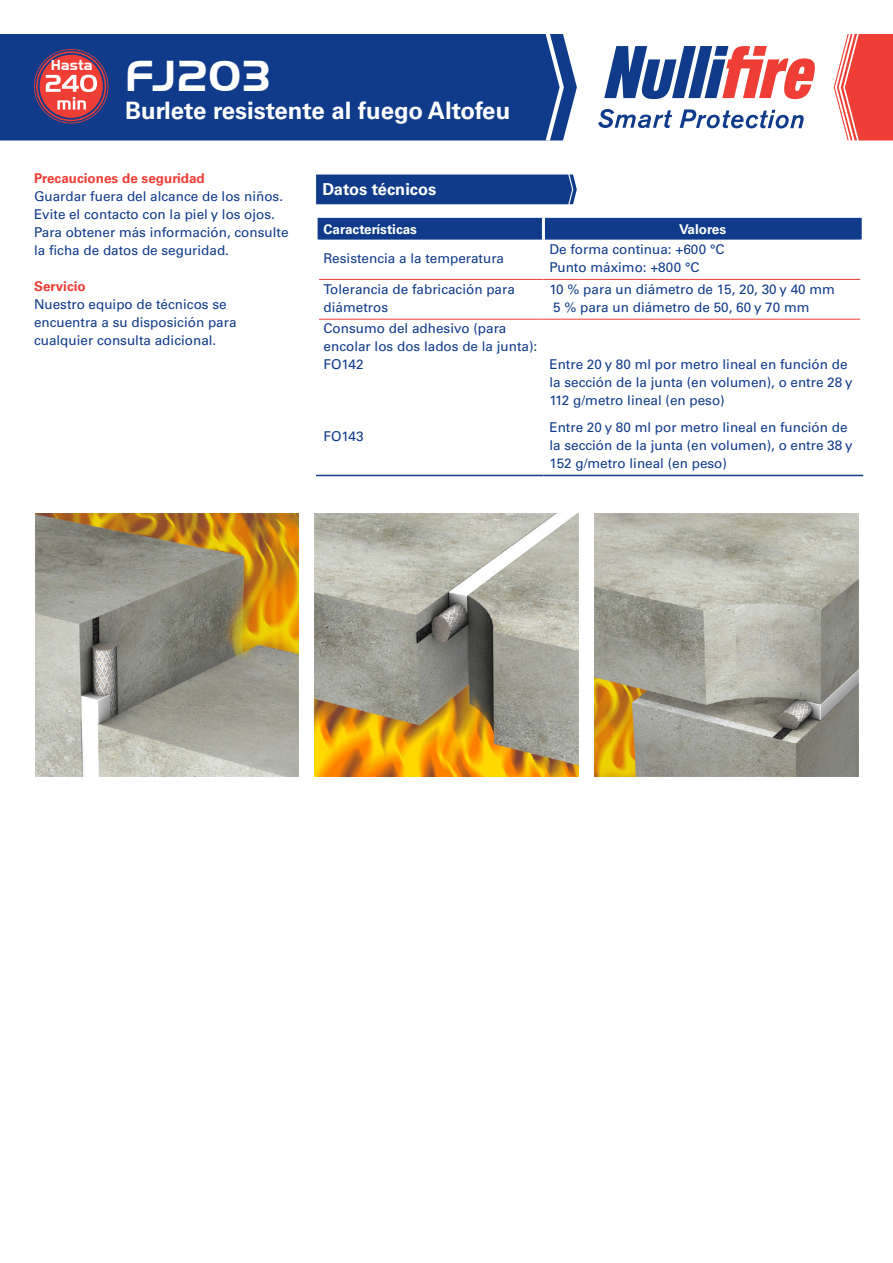
<style>
.page{position:relative;width:893px;height:1263px;background:#fff}
.page>*{position:absolute;margin:0;border:0;box-sizing:border-box;transform-origin:0 0}
.t1{font:700 45px "Handel Got D";letter-spacing:.03em;color:#fff}
.t2{font:700 24px "Univers LTCYR 65";color:#fff}
.t3{font:700 16.5px "Univers LTCYR 65";color:#fff}
.t4{font:700 15px "Handel Got D";color:#fff}
.contenu_tableau{font:13.5px/18px "Univers LTCYR 55 Roman";color:#103b8a}
.t5{font:700 13.5px "Univers LTCYR 65";color:#ee3e35}
.t6{font:700 13.5px "Univers LTCYR 65";color:#fff}
</style>
<div class="page">
<svg style="left:834px;top:34px;width:59px;height:106px"></svg>
<div style="left:0;top:34px;width:577px;height:106px;background:#103b8a"></div>
<svg style="left:546px;top:34px;width:18px;height:106px"></svg>
<svg style="left:604px;top:46px;width:211px;height:53px"></svg>
<svg style="left:598px;top:109px;width:74px;height:19px"></svg>
<svg style="left:680px;top:109px;width:124px;height:19px"></svg>
<div style="left:318px;top:218px;width:544px;height:22px;background:#103b8a"></div>
<hr style="left:542px;top:218px;width:3px;height:22px;background:#fff">
<hr style="left:316px;top:475px;width:227px;height:1px;background:#103b8a">
<hr style="left:543px;top:475px;width:320px;height:1px;background:#103b8a">
<hr style="left:319px;top:279px;width:224px;height:1px;background:#ee3e35">
<hr style="left:543px;top:279px;width:317px;height:1px;background:#ee3e35">
<hr style="left:319px;top:319px;width:224px;height:1px;background:#ee3e35">
<hr style="left:543px;top:319px;width:317px;height:1px;background:#ee3e35">
<div style="left:316px;top:175px;width:261px;height:29px;background:#103b8a"></div>
<svg style="left:34px;top:49px;width:74px;height:74px;background:#a55267"></svg>
<img style="left:35px;top:513px;width:264px;height:263px">
<img style="left:315px;top:513px;width:263px;height:263px">
<img style="left:595px;top:513px;width:263px;height:263px">
<p class="t4" style="left:51px;top:56px;width:43px">Hasta</p>
<p class="t1" style="left:125px;top:51px;width:147px">FJ203</p>
<p class="t2" style="left:125px;top:94px;width:387px">Burlete resistente al fuego Altofeu</p>
<p class="t5" style="left:34px;top:169px;width:172px">Precauciones de seguridad</p>
<p class="contenu_tableau" style="left:34px;top:186px;width:256px">Guardar fuera del alcance de los niños.<br>Evite el contacto con la piel y los ojos.<br>Para obtener más información, consulte la ficha de datos de seguridad.</p>
<p class="t5" style="left:34px;top:277px;width:53px">Servicio</p>
<p class="contenu_tableau" style="left:34px;top:294px;width:204px">Nuestro equipo de técnicos se encuentra a su disposición para cualquier consulta adicional.</p>
<p class="t3" style="left:322px;top:177px;width:115px">Datos técnicos</p>
<p class="t6" style="left:324px;top:219px;width:95px">Características</p>
<p class="t6" style="left:679px;top:219px;width:49px">Valores</p>
<p class="contenu_tableau" style="left:324px;top:248px;width:182px">Resistencia a la temperatura</p>
<p class="contenu_tableau" style="left:549px;top:239px;width:177px">De forma continua: +600 °C<br>Punto máximo: +800 °C</p>
<p class="contenu_tableau" style="left:324px;top:279px;width:193px">Tolerancia de fabricación para diámetros</p>
<p class="contenu_tableau" style="left:549px;top:279px;width:287px">10 % para un diámetro de 15, 20, 30 y 40 mm<br>5 % para un diámetro de 50, 60 y 70 mm</p>
<p class="contenu_tableau" style="left:324px;top:319px;width:215px">Consumo del adhesivo (para encolar los dos lados de la junta):</p>
<p class="contenu_tableau" style="left:324px;top:355px;width:42px">FO142</p>
<p class="contenu_tableau" style="left:549px;top:355px;width:305px">Entre 20 y 80 ml por metro lineal en función de la sección de la junta (en volumen), o entre 28 y<br>112 g/metro lineal (en peso)</p>
<p class="contenu_tableau" style="left:549px;top:418px;width:305px">Entre 20 y 80 ml por metro lineal en función de la sección de la junta (en volumen), o entre 38 y<br>152 g/metro lineal (en peso)</p>
<p class="contenu_tableau" style="left:324px;top:427px;width:42px">FO143</p>
</div>
